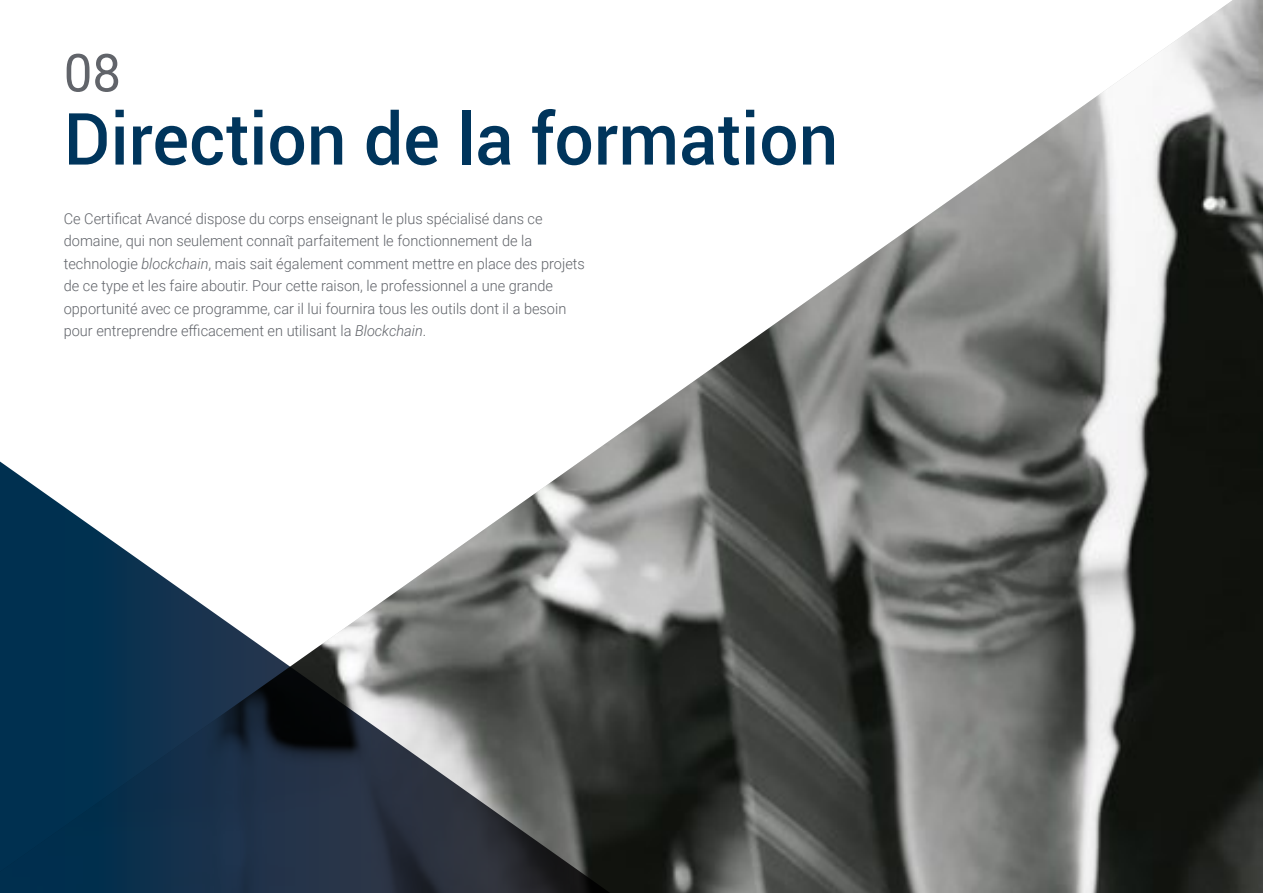
<style>
.page{position:relative;width:1263px;height:893px;background:#fff}
.page>*{position:absolute;margin:0;border:0;box-sizing:border-box;transform-origin:0 0}
.t1{font:500 72px "Roboto";color:#00355c}
.t2{font:52.5px "Roboto";color:#61646a}
.t3{font:300 15px/22.5px "Roboto";color:#61646a}
.s1{font-style:italic}
</style>
<div class="page">
<img style="left:602px;top:0;width:661px;height:893px">
<svg style="left:0;top:446px;width:640px;height:447px"></svg>
<h2 class="t2" style="left:64px;top:36px;width:59px">08</h2>
<h1 class="t1" style="left:64px;top:88px;width:776px">Direction de la formation</h1>
<p class="t3" style="left:64px;top:207px;width:523px">Ce Certificat Avancé dispose du corps enseignant le plus spécialisé dans ce domaine, qui non seulement connaît parfaitement le fonctionnement de la technologie <span class="s1">blockchain</span>, mais sait également comment mettre en place des projets de ce type et les faire aboutir. Pour cette raison, le professionnel a une grande opportunité avec ce programme, car il lui fournira tous les outils dont il a besoin pour entreprendre efficacement en utilisant la <span class="s1">Blockchain</span>.</p>
</div>
